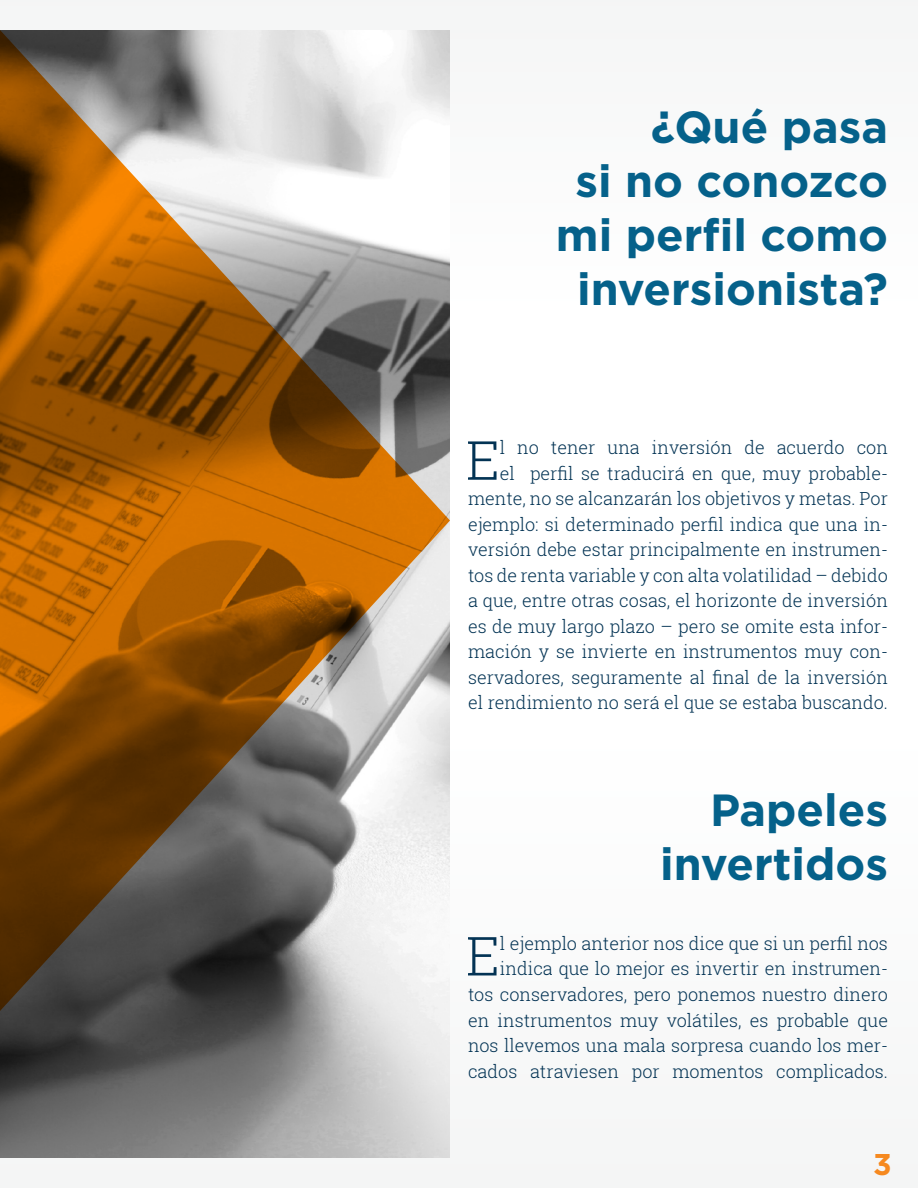
<style>
.page{position:relative;width:918px;height:1188px;background:#fff}
.page>*{position:absolute;margin:0;border:0;box-sizing:border-box;transform-origin:0 0}
.t1{font:300 53.85px "Roboto Slab";color:#033354}
.t2{font:700 45px/54px "Gotham";color:#05618a;text-align:right}
.t3{font:700 30px "Gotham";color:#f6891f}
.t4{font:300 18px/25.5px "Roboto Slab";color:#033354;text-align:right}
</style>
<div class="page">
<hr style="left:917px;top:0;width:1px;height:1188px;background:#033354">
<img style="left:0;top:1011px;width:450px;height:147px">
<svg style="left:0;top:30px;width:450px;height:981px;background:#9f7b51"></svg>
<h2 class="t2" style="left:556px;top:99px;width:334px">¿Qué pasa<br>si no conozco mi perfil como inversionista?</h2>
<p class="t4" style="left:468px;top:435px;width:422px">l no tener una inversión de acuerdo con<br>el perfil se traducirá en que, muy probable&shy;mente, no se alcanzarán los objetivos y metas. Por ejemplo: si determinado perfil indica que una in&shy;versión debe estar principalmente en instrumen&shy;tos de renta variable y con alta volatilidad – debido a que, entre otras cosas, el horizonte de inversión es de muy largo plazo – pero se omite esta infor&shy;mación y se invierte en instrumentos muy con&shy;servadores, seguramente al final de la inversión el rendimiento no será el que se estaba buscando.</p>
<h1 class="t1" style="left:466px;top:423px;width:35px">E</h1>
<h2 class="t2" style="left:660px;top:782px;width:229px">Papeles invertidos</h2>
<p class="t4" style="left:468px;top:930px;width:422px">l ejemplo anterior nos dice que si un perfil nos indica que lo mejor es invertir en instrumen-<br>tos conservadores, pero ponemos nuestro dinero en instrumentos muy volátiles, es probable que nos llevemos una mala sorpresa cuando los mer&shy;cados atraviesen por momentos complicados.</p>
<h1 class="t1" style="left:466px;top:919px;width:35px">E</h1>
<h3 class="t3" style="left:873px;top:1147px;width:20px">3</h3>
</div>
